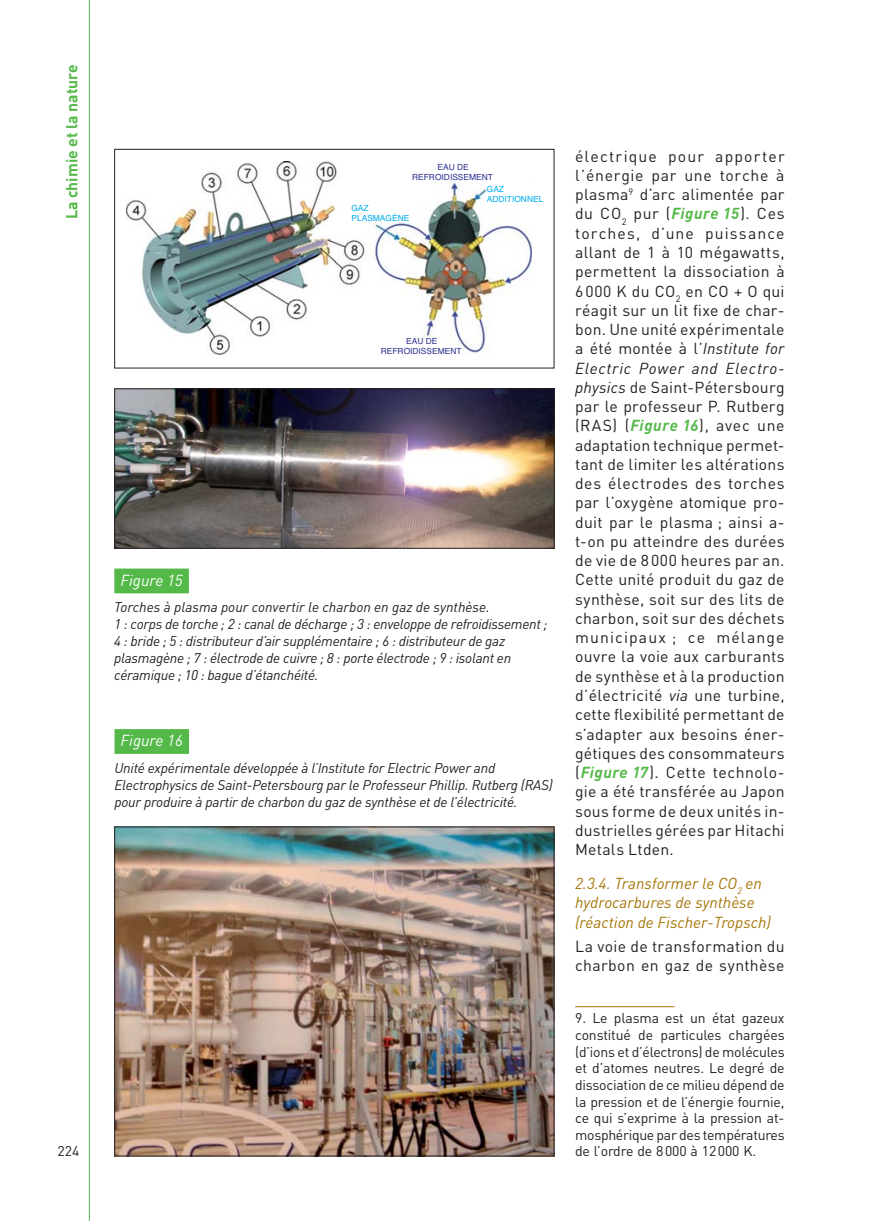
<style>
.page{position:relative;width:874px;height:1221px;background:#fff}
.page>*{position:absolute;margin:0;border:0;box-sizing:border-box;transform-origin:0 0}
.t1{font:15.75px/19.2px "DIN";letter-spacing:.02em;color:#231f20;text-align:justify}
.t2{font:italic 15.75px/19.2px "DIN";color:#a57406}
.t3{font:700 15.75px "DIN";color:#54b948}
.t4{font:italic 15.75px "DIN";color:#fff}
.t5{font:italic 14px/16.8px "DIN";letter-spacing:-.02em;color:#231f20}
.t6{font:14px/16.6px "DIN";letter-spacing:-.02em;color:#231f20;text-align:justify}
.t7{font:8.4px/10.2px "Helvetica";color:#2e3092;text-align:center}
.t8{font:8.4px/10.2px "Helvetica";color:#00aeef}
.s1{font-weight:700;font-style:italic;color:#54b948}
.s2{font-style:italic}
</style>
<div class="page">
<svg style="left:88px;top:0;width:2px;height:1220px;background:#a8dba3"></svg>
<hr style="left:575px;top:1006px;width:99px;height:1px;background:#a57406">
<img style="left:126px;top:162px;width:405px;height:192px">
<div style="left:114px;top:149px;width:440px;height:219px;border:1px solid #231f20"></div>
<div style="left:114px;top:729px;width:75px;height:24px;background:#54b948"></div>
<img style="left:116px;top:828px;width:436px;height:326px">
<div style="left:114px;top:826px;width:440px;height:330px;border:1px solid #231f20"></div>
<img style="left:116px;top:390px;width:436px;height:156px">
<div style="left:114px;top:388px;width:440px;height:160px;border:1px solid #231f20"></div>
<div style="left:114px;top:568px;width:75px;height:25px;background:#54b948"></div>
<p class="t3" style="left:66px;top:219px;width:156px;rotate:-90deg">La chimie et la nature</p>
<p class="t6" style="left:58px;top:1144px;width:23px">224</p>
<p class="t7" style="left:412px;top:163px;width:82px">EAU DE<br>REFROIDISSEMENT</p>
<p class="t8" style="left:351px;top:204px;width:59px">GAZ<br>PLASMAGÈNE</p>
<p class="t8" style="left:486px;top:185px;width:58px">GAZ<br>ADDITIONNEL</p>
<p class="t7" style="left:380px;top:337px;width:82px">EAU DE<br>REFROIDISSEMENT</p>
<p class="t4" style="left:120px;top:574px;width:64px">Figure 15</p>
<p class="t5" style="left:114px;top:600px;width:434px">Torches à plasma pour convertir le charbon en gaz de synthèse.<br>1 : corps de torche ; 2 : canal de décharge ; 3 : enveloppe de refroidissement ; 4 : bride ; 5 : distributeur d’air supplémentaire ; 6 : distributeur de gaz plasmagène ; 7 : électrode de cuivre ; 8 : porte électrode ; 9 : isolant en céramique ; 10 : bague d’étanchéité.</p>
<p class="t4" style="left:120px;top:735px;width:64px">Figure 16</p>
<p class="t5" style="left:114px;top:761px;width:439px">Unité expérimentale développée à l’Institute for Electric Power and<br>Electrophysics de Saint-Petersbourg par le Professeur Phillip. Rutberg (RAS) pour produire à partir de charbon du gaz de synthèse et de l’électricité.</p>
<p class="t1" style="left:575px;top:148px;width:211px">électrique pour apporter l’énergie par une torche à plasma<sup>9</sup> d’arc alimentée par du CO<sub>2</sub> pur (<span class="s1">Figure 15</span>). Ces torches, d’une puissance allant de 1 à 10 mégawatts, permettent la dissociation à 6 000 K du CO<sub>2</sub> en CO + O qui réagit sur un lit fixe de char&shy;bon. Une unité expérimentale a été montée à l’<span class="s2">Institute for Electric Power and Electro&shy;physics</span> de Saint-Pétersbourg par le professeur P. Rutberg (RAS) (<span class="s1">Figure 16</span>), avec une adaptation technique permet&shy;tant de limiter les altérations des électrodes des torches par l’oxygène atomique pro&shy;duit par le plasma ; ainsi a&shy;t-on pu atteindre des durées de vie de 8 000 heures par an.<br>Cette unité produit du gaz de synthèse, soit sur des lits de charbon, soit sur des déchets municipaux ; ce mélange ouvre la voie aux carburants de synthèse et à la production d’électricité <span class="s2">via</span> une turbine, cette flexibilité permettant de s’adapter aux besoins éner&shy;gétiques des consommateurs (<span class="s1">Figure 17</span>). Cette technolo&shy;gie a été transférée au Japon sous forme de deux unités in&shy;dustrielles gérées par Hitachi Metals Ltden.</p>
<p class="t2" style="left:575px;top:875px;width:197px">2.3.4. Transformer le CO<sub>2</sub> en hydrocarbures de synthèse (réaction de Fischer-Tropsch)</p>
<p class="t1" style="left:575px;top:938px;width:211px">La voie de transformation du charbon en gaz de synthèse</p>
<p class="t6" style="left:575px;top:1011px;width:211px">9. Le plasma est un état gazeux constitué de particules chargées (d’ions et d’électrons) de molécules et d’atomes neutres. Le degré de dissociation de ce milieu dépend de la pression et de l’énergie fournie, ce qui s’exprime à la pression at&shy;mosphérique par des températures de l’ordre de 8 000 à 12 000 K.</p>
</div>
